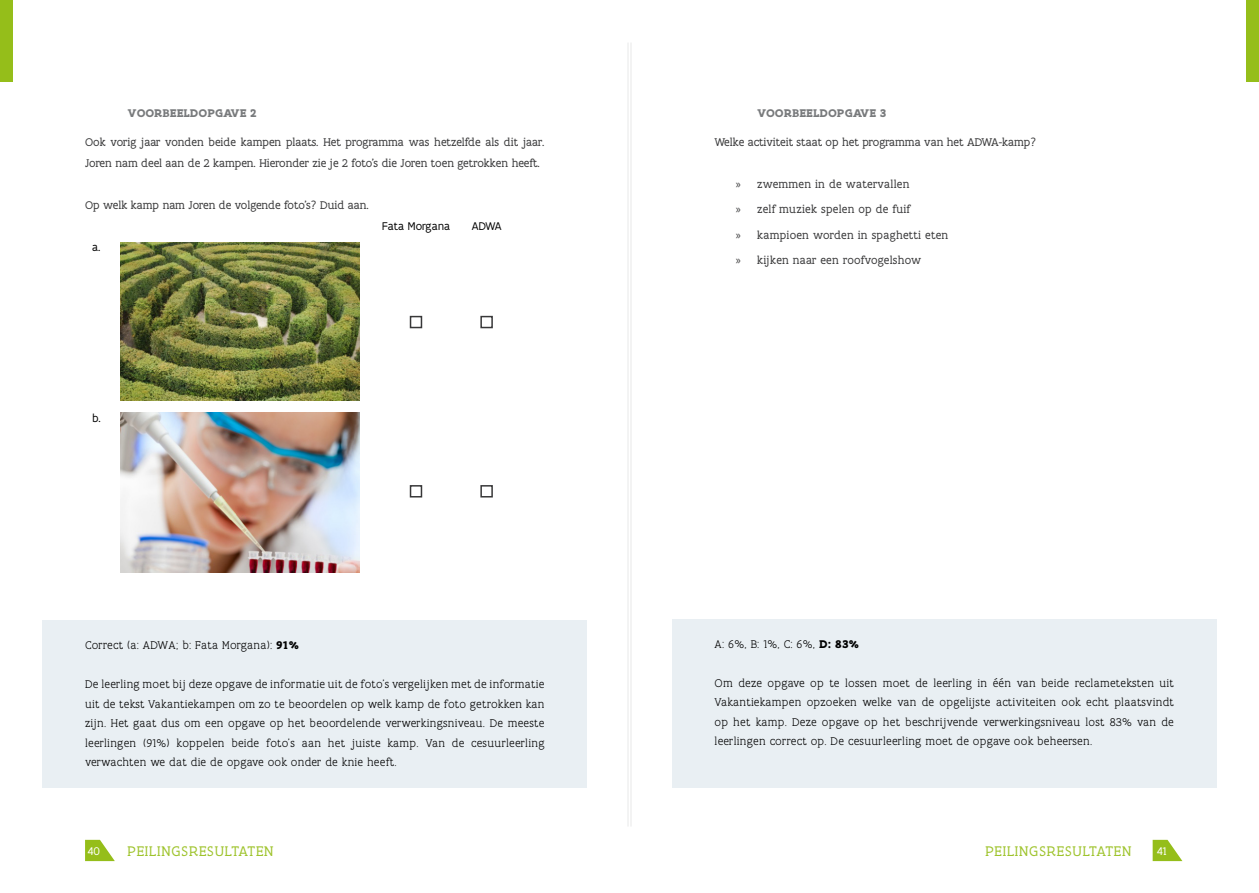
<style>
.page{position:relative;width:1259px;height:893px;background:#fff}
.page>*{position:absolute;margin:0;border:0;box-sizing:border-box;transform-origin:0 0}
.t1{font:15px "Flanders Art Serif";letter-spacing:.055em;color:#9ec32c}
.t2{font:300 12px/19.5px "Flanders Art Serif";letter-spacing:.02em;color:#000;text-align:justify}
.TXT{font:12px/21px "Flanders Art Serif";color:#383839}
.TXT_-_OPSOMMING_BUL{font:12px "Flanders Art Serif";letter-spacing:.025em;color:#383839}
.Titel_1_1_1_1_PRE-CO{font:700 12px "Flanders Art Serif";letter-spacing:.005em;color:#787a7c}
.Tabel{font:12px "Flanders Art Sans";color:#000}
.t3{font:12px "Flanders Art Serif";color:#fff}
.s1{font-weight:700}
.s2{font-family:"Myriad Pro"}
</style>
<div class="page">
<div style="left:1246px;top:0;width:13px;height:82px;background:#95be1a"></div>
<div style="left:0;top:0;width:13px;height:82px;background:#95be1a"></div>
<svg style="left:1152px;top:840px;width:30px;height:21px"></svg>
<svg style="left:85px;top:840px;width:30px;height:21px"></svg>
<div style="left:672px;top:619px;width:544px;height:169px;background:#e9eff3"></div>
<img style="left:121px;top:242px;width:238px;height:159px">
<div style="left:410px;top:316px;width:12px;height:12px;border:2px solid #383839"></div>
<div style="left:480px;top:316px;width:13px;height:12px;border:2px solid #383839"></div>
<img style="left:120px;top:413px;width:240px;height:159px">
<div style="left:410px;top:485px;width:12px;height:12px;border:2px solid #383839"></div>
<div style="left:480px;top:485px;width:13px;height:12px;border:2px solid #383839"></div>
<div style="left:43px;top:621px;width:544px;height:167px;background:#e9eff3"></div>
<p class="Titel_1_1_1_1_PRE-CO" style="left:128px;top:105px;width:130px">VOORBEELDOPGAVE 2</p>
<p class="TXT" style="left:85px;top:132px;width:461px">Ook vorig jaar vonden beide kampen plaats. Het programma was hetzelfde als dit jaar.<br>Joren nam deel aan de 2 kampen. Hieronder zie je 2 foto’s die Joren toen getrokken heeft.</p>
<p class="TXT" style="left:85px;top:195px;width:285px">Op welk kamp nam Joren de volgende foto’s? Duid aan.</p>
<p class="Tabel" style="left:382px;top:219px;width:70px">Fata Morgana</p>
<p class="Tabel" style="left:472px;top:219px;width:31px">ADWA</p>
<p class="Tabel" style="left:92px;top:240px;width:10px">a.</p>
<p class="Tabel" style="left:92px;top:410px;width:10px">b.</p>
<p class="t2" style="left:85px;top:636px;width:215px">Correct (a: ADWA; b: Fata Morgana): <span class="s1">91%</span></p>
<p class="t2" style="left:85px;top:675px;width:461px">De leerling moet bij deze opgave de informatie uit de foto’s vergelijken met de informatie uit de tekst Vakantiekampen om zo te beoordelen op welk kamp de foto getrokken kan zijn. Het gaat dus om een opgave op het beoordelende verwerkingsniveau. De meeste leerlingen (91%) koppelen beide foto’s aan het juiste kamp. Van de cesuurleerling verwachten we dat die de opgave ook onder de knie heeft.</p>
<p class="Titel_1_1_1_1_PRE-CO" style="left:757px;top:105px;width:130px">VOORBEELDOPGAVE 3</p>
<p class="TXT" style="left:714px;top:132px;width:323px">Welke activiteit staat op het programma van het ADWA-kamp?</p>
<p class="TXT_-_OPSOMMING_BUL" style="left:736px;top:177px;width:175px"><span class="s2">»</span> zwemmen in de watervallen</p>
<p class="TXT_-_OPSOMMING_BUL" style="left:736px;top:203px;width:176px"><span class="s2">»</span> zelf muziek spelen op de fuif</p>
<p class="TXT_-_OPSOMMING_BUL" style="left:736px;top:228px;width:214px"><span class="s2">»</span> kampioen worden in spaghetti eten</p>
<p class="TXT_-_OPSOMMING_BUL" style="left:736px;top:253px;width:187px"><span class="s2">»</span> kijken naar een roofvogelshow</p>
<p class="t2" style="left:714px;top:635px;width:146px">A: 6%, B: 1%, C: 6%, <span class="s1">D: 83%</span></p>
<p class="t2" style="left:714px;top:674px;width:461px">Om deze opgave op te lossen moet de leerling in één van beide reclameteksten uit Vakantiekampen opzoeken welke van de opgelijste activiteiten ook echt plaatsvindt op het kamp. Deze opgave op het beschrijvende verwerkingsniveau lost 83% van de leerlingen correct op. De cesuurleerling moet de opgave ook beheersen.</p>
<p class="t3" style="left:88px;top:844px;width:14px">40</p>
<p class="t1" style="left:128px;top:842px;width:147px">PEILINGSRESULTATEN</p>
<p class="t1" style="left:985px;top:842px;width:147px">PEILINGSRESULTATEN</p>
<p class="t3" style="left:1157px;top:844px;width:11px">41</p>
</div>
